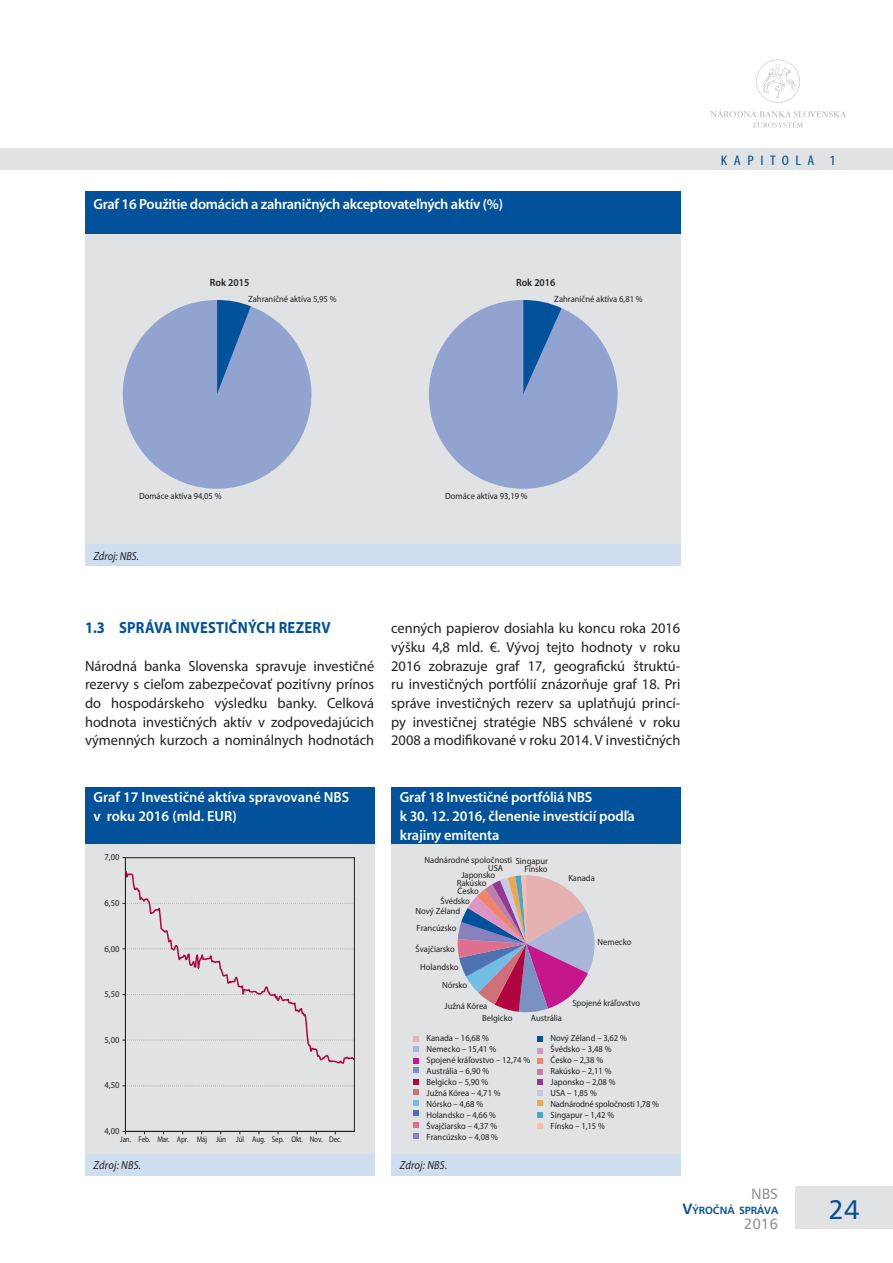
<style>
.page{position:relative;width:893px;height:1263px;background:#fff}
.page>*{position:absolute;margin:0;border:0;box-sizing:border-box;transform-origin:0 0}
.t1{font:27px "Humanist 777 AT Roman B";color:#01519b}
._1_nadpis_2{font:700 16.2px "Myriad Pro";letter-spacing:.02em;color:#01519b;scale:.9 1}
.t2{font:15px "Humanist 777 AT Roman B";color:#939598}
._1_text{font:14.7px/18.8px "Myriad Pro";color:#231f20;text-align:justify}
._3_graf_NADPIS{font:600 14.7px/18.8px "Myriad Pro";letter-spacing:-.01em;color:#fff}
.t3{font:condensed 13.95px "Myriad Pro";letter-spacing:.405em;color:#01519b;scale:1.15 1}
._3_graf_ZDROJ{font:italic 11.7px "Myriad Pro";letter-spacing:.015em;color:#231f20;scale:.9 1}
.t4{font:600 10.5px "Myriad Pro";color:#231f20;scale:.94 1}
.t5{font:10.5px "Humanist 777 AT Bold B";color:#01519b}
.t6{font:9px/10.9px "Myriad Pro";color:#231f20;scale:.95 1}
.t7{font:8.25px "Myriad Pro";letter-spacing:-.02em;color:#231f20;scale:.85 1}
.s1{font-size:15px}
</style>
<div class="page">
<div style="left:0;top:149px;width:893px;height:21px;background:#e1e2e4"></div>
<svg style="left:710px;top:109px;width:136px;height:19px"></svg>
<svg style="left:756px;top:60px;width:44px;height:43px"></svg>
<div style="left:795px;top:1186px;width:98px;height:43px;background:#e1e2e4"></div>
<div style="left:85px;top:787px;width:289px;height:57px;background:#01519b"></div>
<div style="left:85px;top:844px;width:289px;height:310px;background:#e1e2e4"></div>
<div style="left:85px;top:1154px;width:289px;height:21px;background:#cedeee"></div>
<div style="left:391px;top:787px;width:289px;height:57px;background:#01519b"></div>
<div style="left:391px;top:844px;width:289px;height:310px;background:#e1e2e4"></div>
<div style="left:391px;top:1154px;width:289px;height:21px;background:#cedeee"></div>
<div style="left:85px;top:192px;width:595px;height:42px;background:#01519b"></div>
<div style="left:85px;top:234px;width:595px;height:310px;background:#e1e2e4"></div>
<div style="left:85px;top:544px;width:595px;height:22px;background:#cedeee"></div>
<svg style="left:123px;top:300px;width:189px;height:189px"></svg>
<svg style="left:429px;top:300px;width:189px;height:189px"></svg>
<svg style="left:122px;top:857px;width:233px;height:278px"></svg>
<svg style="left:124px;top:870px;width:231px;height:195px"></svg>
<svg style="left:413px;top:1036px;width:5px;height:16px"></svg>
<svg style="left:413px;top:1079px;width:5px;height:5px"></svg>
<svg style="left:413px;top:1058px;width:5px;height:15px"></svg>
<svg style="left:413px;top:1123px;width:5px;height:16px"></svg>
<svg style="left:413px;top:1090px;width:5px;height:26px"></svg>
<svg style="left:537px;top:1036px;width:5px;height:5px"></svg>
<svg style="left:537px;top:1069px;width:5px;height:5px"></svg>
<svg style="left:537px;top:1048px;width:5px;height:15px"></svg>
<svg style="left:537px;top:1080px;width:5px;height:26px"></svg>
<svg style="left:537px;top:1113px;width:5px;height:15px"></svg>
<svg style="left:457px;top:875px;width:138px;height:138px"></svg>
<p class="_3_graf_NADPIS" style="left:94px;top:194px;width:411px">Graf 16 Použitie domácich a zahraničných akceptovateľných aktív (%)</p>
<p class="t4" style="left:210px;top:276px;width:43px">Rok 2015</p>
<p class="t6" style="left:248px;top:293px;width:95px">Zahraničné aktíva 5,95 %</p>
<p class="t4" style="left:516px;top:276px;width:43px">Rok 2016</p>
<p class="t6" style="left:554px;top:293px;width:95px">Zahraničné aktíva 6,81 %</p>
<h3 class="t3" style="left:721px;top:152px;width:101px">KAPITOLA 1</h3>
<p class="t6" style="left:139px;top:491px;width:88px">Domáce aktíva 94,05 %</p>
<p class="_3_graf_ZDROJ" style="left:94px;top:548px;width:52px">Zdroj: NBS.</p>
<p class="t6" style="left:445px;top:491px;width:88px">Domáce aktíva 93,19 %</p>
<p class="_1_nadpis_2" style="left:85px;top:617px;width:274px">1.3 SPRÁVA INVESTIČNÝCH REZERV</p>
<p class="_1_text" style="left:85px;top:656px;width:291px">Národná banka Slovenska spravuje investičné rezervy s cieľom zabezpečovať pozitívny prínos do hospodárskeho výsledku banky. Celková hodnota investičných aktív v zodpovedajúcich výmenných kurzoch a nominálnych hodnotách</p>
<p class="_1_text" style="left:391px;top:619px;width:291px">cenných papierov dosiahla ku koncu roka 2016 výšku 4,8 mld. €. Vývoj tejto hodnoty v roku 2016 zobrazuje graf 17, geografickú štruktú&shy;ru investičných portfólií znázorňuje graf 18. Pri správe investičných rezerv sa uplatňujú princí&shy;py investičnej stratégie NBS schválené v roku 2008 a modifikované v roku 2014. V investičných</p>
<p class="_3_graf_NADPIS" style="left:94px;top:788px;width:257px">Graf 17 Investičné aktíva spravované NBS v roku 2016 (mld. EUR)</p>
<p class="_3_graf_NADPIS" style="left:400px;top:788px;width:194px">Graf 18 Investičné portfóliá NBS</p>
<p class="_3_graf_NADPIS" style="left:400px;top:806px;width:237px">k 30. 12. 2016, členenie investícií podľa krajiny emitenta</p>
<p class="t6" style="left:105px;top:852px;width:17px">7,00</p>
<p class="t6" style="left:105px;top:897px;width:17px">6,50</p>
<p class="t6" style="left:105px;top:943px;width:17px">6,00</p>
<p class="t6" style="left:105px;top:988px;width:17px">5,50</p>
<p class="t6" style="left:105px;top:1034px;width:17px">5,00</p>
<p class="t6" style="left:105px;top:1080px;width:17px">4,50</p>
<p class="t6" style="left:105px;top:1125px;width:17px">4,00</p>
<p class="t7" style="left:120px;top:1134px;width:262px">Jan. Feb. Mar. Apr. Máj Jún Júl Aug. Sep. Okt. Nov. Dec.</p>
<p class="t6" style="left:425px;top:854px;width:131px;line-height:9.8px;text-align:right">Nadnárodné spoločnosti Singapur<br>Fínsko</p>
<p class="t6" style="left:488px;top:862px;width:17px">USA</p>
<p class="t6" style="left:461px;top:869px;width:37px">Japonsko</p>
<p class="t6" style="left:457px;top:877px;width:33px">Rakúsko</p>
<p class="t6" style="left:457px;top:885px;width:24px">Česko</p>
<p class="t6" style="left:440px;top:895px;width:33px">Švédsko</p>
<p class="t6" style="left:415px;top:905px;width:49px">Nový Zéland</p>
<p class="t6" style="left:416px;top:922px;width:44px">Francúzsko</p>
<p class="t6" style="left:416px;top:943px;width:43px">Švajčiarsko</p>
<p class="t6" style="left:420px;top:961px;width:42px">Holandsko</p>
<p class="t6" style="left:442px;top:980px;width:28px">Nórsko</p>
<p class="t6" style="left:445px;top:1000px;width:46px">Južná Kórea</p>
<p class="t6" style="left:568px;top:872px;width:29px">Kanada</p>
<p class="t6" style="left:598px;top:936px;width:37px">Nemecko</p>
<p class="t6" style="left:572px;top:997px;width:73px">Spojené kráľovstvo</p>
<p class="t6" style="left:482px;top:1012px;width:33px">Belgicko</p>
<p class="t6" style="left:531px;top:1013px;width:34px">Austrália</p>
<p class="t6" style="left:426px;top:1032px;width:111px">Kanada – 16,68 %<br>Nemecko – 15,41 %<br>Spojené kráľovstvo – 12,74 %<br>Austrália – 6,90 %<br>Belgicko – 5,90 %<br>Južná Kórea – 4,71 %<br>Nórsko – 4,68 %<br>Holandsko – 4,66 %<br>Švajčiarsko – 4,37 %<br>Francúzsko – 4,08 %</p>
<p class="t6" style="left:550px;top:1032px;width:115px">Nový Zéland – 3,62 %<br>Švédsko – 3,48 %<br>Česko – 2,38 %<br>Rakúsko – 2,11 %<br>Japonsko – 2,08 %<br>USA – 1,85 %<br>Nadnárodné spoločnosti 1,78 %<br>Singapur – 1,42 %<br>Fínsko – 1,15 %</p>
<p class="_3_graf_ZDROJ" style="left:94px;top:1158px;width:54px">Zdroj: NBS.</p>
<p class="_3_graf_ZDROJ" style="left:400px;top:1158px;width:54px">Zdroj: NBS.</p>
<h3 class="t2" style="left:751px;top:1184px;width:29px">NBS</h3>
<p class="t5" style="left:682px;top:1203px;width:97px"><span class="s1">V</span>ÝROČNÁ SPRÁVA</p>
<h3 class="t2" style="left:744px;top:1214px;width:36px">2016</h3>
<h1 class="t1" style="left:829px;top:1192px;width:32px">24</h1>
</div>
